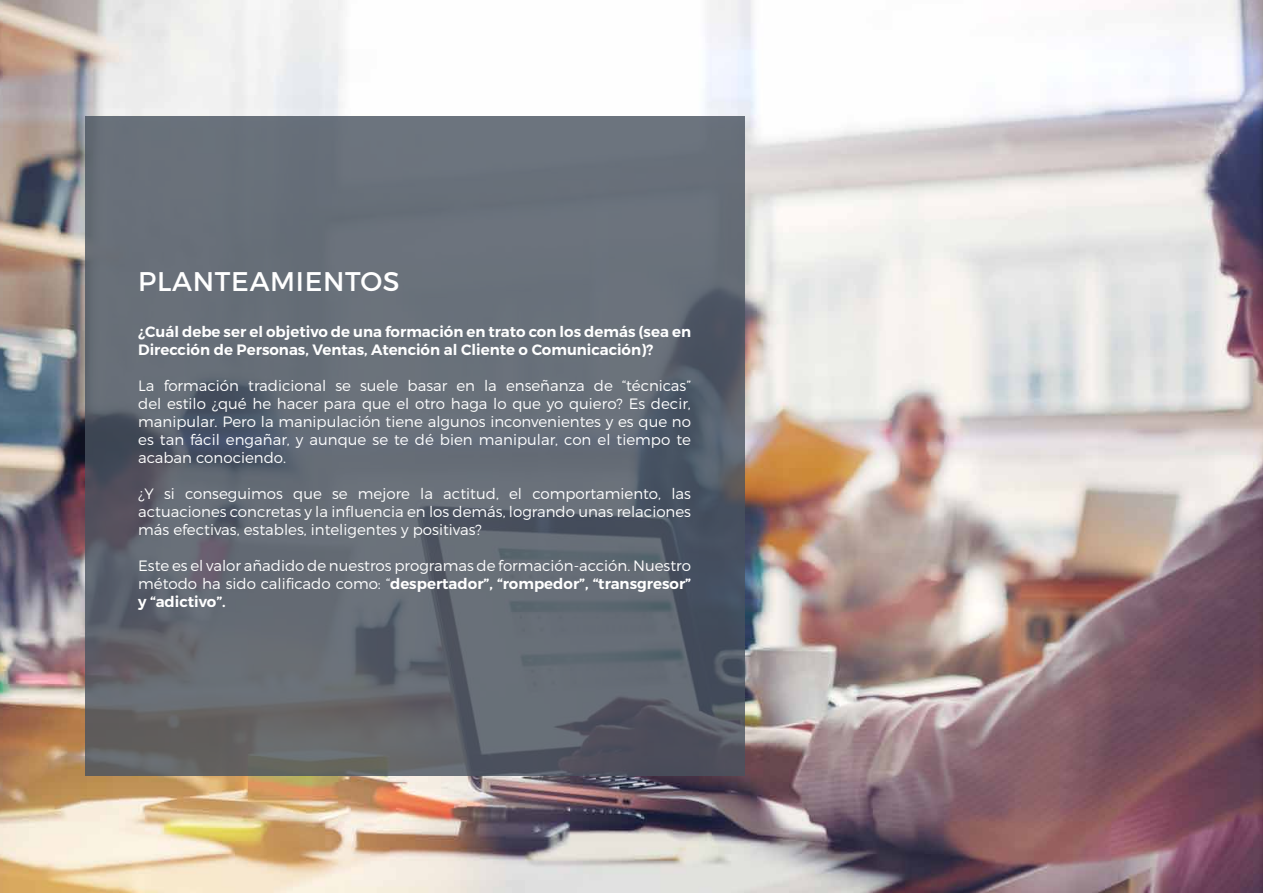
<style>
.page{position:relative;width:1263px;height:893px;background:#fff}
.page>*{position:absolute;margin:0;border:0;box-sizing:border-box;transform-origin:0 0}
.t1{font:27px "Montserrat";letter-spacing:.025em;color:#fff}
.t2{font:300 15px/18px "Montserrat";color:#fff;text-align:justify}
.t3{font:600 15px/18px "Montserrat";color:#fff}
.s1{font-weight:600}
</style>
<div class="page">
<img style="left:0;top:0;width:1263px;height:893px">
<svg style="left:85px;top:117px;width:659px;height:659px;background:#626872"></svg>
<h1 class="t1" style="left:138px;top:265px;width:263px">PLANTEAMIENTOS</h1>
<p class="t3" style="left:138px;top:323px;width:554px">¿Cuál debe ser el objetivo de una formación en trato con los demás (sea en<br>Dirección de Personas, Ventas, Atención al Cliente o Comunicación)?</p>
<p class="t2" style="left:138px;top:376px;width:554px">La formación tradicional se suele basar en la enseñanza de “técnicas” del estilo ¿qué he hacer para que el otro haga lo que yo quiero? Es decir, manipular. Pero la manipulación tiene algunos inconvenientes y es que no es tan fácil engañar, y aunque se te dé bien manipular, con el tiempo te acaban conociendo.</p>
<p class="t2" style="left:138px;top:484px;width:554px">¿Y si conseguimos que se mejore la actitud, el comportamiento, las actuaciones concretas y la influencia en los demás, logrando unas relaciones más efectivas, estables, inteligentes y positivas?</p>
<p class="t2" style="left:138px;top:556px;width:554px">Este es el valor añadido de nuestros programas de formación-acción. Nuestro método ha sido calificado como: “<span class="s1">despertador”, “rompedor”, “transgresor” y “adictivo”.</span></p>
</div>
